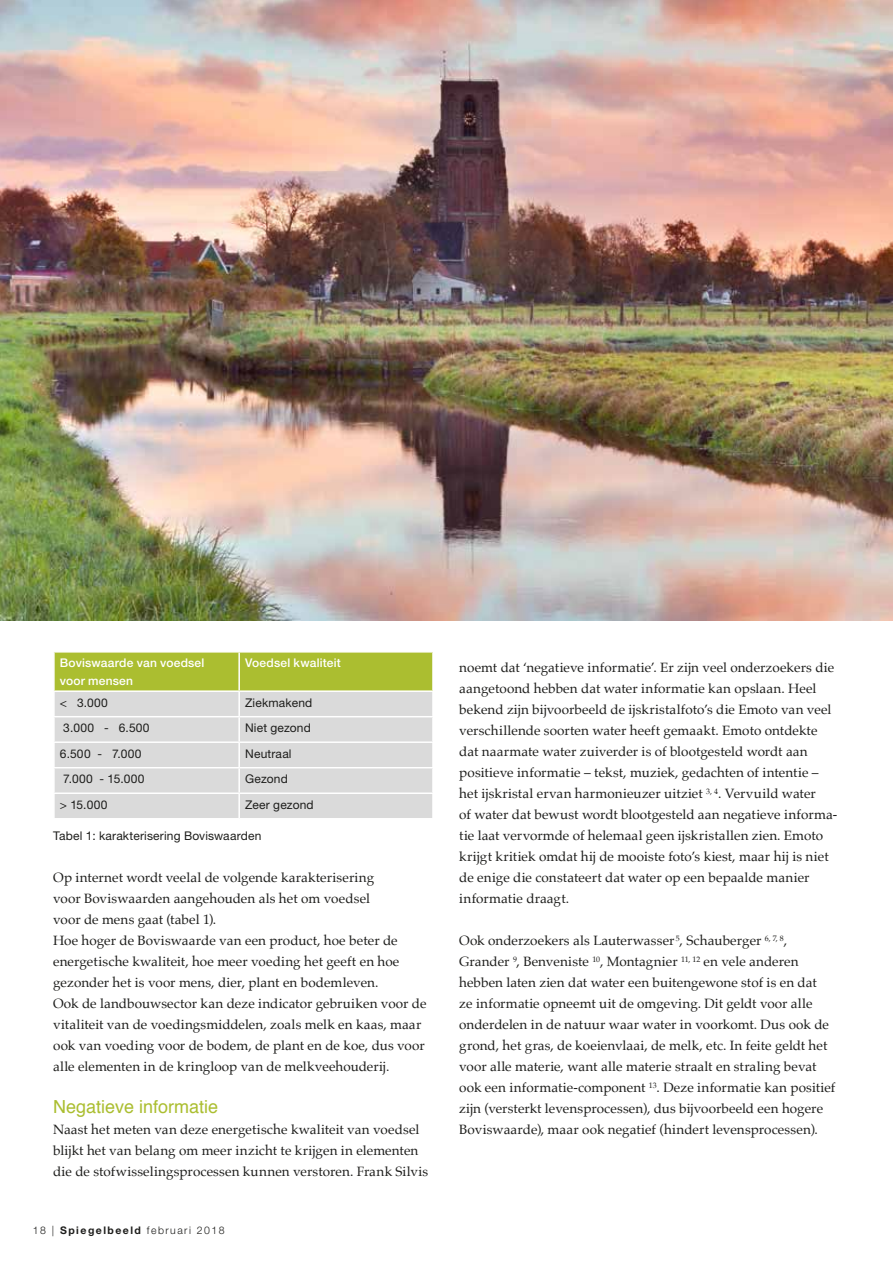
<style>
.page{position:relative;width:893px;height:1263px;background:#fff}
.page>*{position:absolute;margin:0;border:0;box-sizing:border-box;transform-origin:0 0}
.t1{font:18px "Helvetica";color:#abbe30}
.t2{font:13.5px/21px "Palatino";letter-spacing:.005em;color:#1d1d1b}
.t3{font:12px "Helvetica Neue";letter-spacing:.015em;color:#1d1d1b}
.t4{font:500 12px/18px "Helvetica Neue";letter-spacing:.015em;color:#fff}
.t5{font:300 10.5px "Helvetica Neue";letter-spacing:.14em;color:#1d1d1b}
.s1{font-weight:700}
</style>
<div class="page">
<img style="left:0;top:0;width:893px;height:621px">
<div style="left:55px;top:653px;width:377px;height:37px;background:#abbe30"></div>
<div style="left:55px;top:692px;width:377px;height:126px;background:#dadada"></div>
<hr style="left:238px;top:653px;width:2px;height:37px;background:#fff">
<hr style="left:238px;top:692px;width:2px;height:24px;background:#fff">
<hr style="left:53px;top:716px;width:186px;height:1px;background:#fff">
<hr style="left:239px;top:716px;width:195px;height:1px;background:#fff">
<hr style="left:238px;top:717px;width:2px;height:24px;background:#fff">
<hr style="left:53px;top:741px;width:186px;height:2px;background:#fff">
<hr style="left:239px;top:741px;width:195px;height:2px;background:#fff">
<hr style="left:238px;top:743px;width:2px;height:24px;background:#fff">
<hr style="left:53px;top:767px;width:186px;height:1px;background:#fff">
<hr style="left:239px;top:767px;width:195px;height:1px;background:#fff">
<hr style="left:238px;top:768px;width:2px;height:24px;background:#fff">
<hr style="left:53px;top:792px;width:186px;height:2px;background:#fff">
<hr style="left:239px;top:792px;width:195px;height:2px;background:#fff">
<hr style="left:238px;top:794px;width:2px;height:24px;background:#fff">
<p class="t4" style="left:60px;top:654px;width:146px">Boviswaarde van voedsel voor mensen</p>
<p class="t4" style="left:245px;top:654px;width:97px">Voedsel kwaliteit</p>
<p class="t3" style="left:60px;top:695px;width:50px">&lt; 3.000</p>
<p class="t3" style="left:245px;top:695px;width:69px">Ziekmakend</p>
<p class="t3" style="left:63px;top:721px;width:88px">3.000 - 6.500</p>
<p class="t3" style="left:245px;top:721px;width:67px">Niet gezond</p>
<p class="t3" style="left:60px;top:746px;width:83px">6.500 - 7.000</p>
<p class="t3" style="left:245px;top:746px;width:48px">Neutraal</p>
<p class="t3" style="left:63px;top:772px;width:83px">7.000 - 15.000</p>
<p class="t3" style="left:245px;top:772px;width:44px">Gezond</p>
<p class="t3" style="left:60px;top:797px;width:49px">&gt; 15.000</p>
<p class="t3" style="left:245px;top:797px;width:70px">Zeer gezond</p>
<p class="t3" style="left:53px;top:829px;width:210px">Tabel 1: karakterisering Boviswaarden</p>
<p class="t2" style="left:53px;top:867px;width:375px">Op internet wordt veelal de volgende karakterisering<br>voor Boviswaarden aangehouden als het om voedsel<br>voor de mens gaat (tabel 1).<br>Hoe hoger de Boviswaarde van een product, hoe beter de energetische kwaliteit, hoe meer voeding het geeft en hoe gezonder het is voor mens, dier, plant en bodemleven.<br>Ook de landbouwsector kan deze indicator gebruiken voor de vitaliteit van de voedingsmiddelen, zoals melk en kaas, maar ook van voeding voor de bodem, de plant en de koe, dus voor alle elementen in de kringloop van de melkveehouderij.</p>
<h1 class="t1" style="left:53px;top:1093px;width:167px">Negatieve informatie</h1>
<p class="t2" style="left:53px;top:1119px;width:377px">Naast het meten van deze energetische kwaliteit van voedsel blijkt het van belang om meer inzicht te krijgen in elementen die de stofwisselingsprocessen kunnen verstoren. Frank Silvis</p>
<p class="t5" style="left:33px;top:1224px;width:193px">18 | <span class="s1">Spiegelbeeld</span> februari 2018</p>
<p class="t2" style="left:459px;top:657px;width:380px">noemt dat ‘negatieve informatie’. Er zijn veel onderzoekers die aangetoond hebben dat water informatie kan opslaan. Heel bekend zijn bijvoorbeeld de ijskristalfoto’s die Emoto van veel verschillende soorten water heeft gemaakt. Emoto ontdekte dat naarmate water zuiverder is of blootgesteld wordt aan positieve informatie – tekst, muziek, gedachten of intentie – het ijskristal ervan harmonieuzer uitziet <sup>3,</sup> <sup>4</sup>. Vervuild water<br>of water dat bewust wordt blootgesteld aan negatieve informa&shy;tie laat vervormde of helemaal geen ijskristallen zien. Emoto krijgt kritiek omdat hij de mooiste foto’s kiest, maar hij is niet de enige die constateert dat water op een bepaalde manier informatie draagt.</p>
<p class="t2" style="left:459px;top:930px;width:378px">Ook onderzoekers als Lauterwasser <sup>5</sup>, Schauberger <sup>6,</sup> <sup>7,</sup> <sup>8</sup>, Grander <sup>9</sup>, Benveniste <sup>10</sup>, Montagnier <sup>11,</sup> <sup>12</sup> en vele anderen hebben laten zien dat water een buitengewone stof is en dat<br>ze informatie opneemt uit de omgeving. Dit geldt voor alle onderdelen in de natuur waar water in voorkomt. Dus ook de grond, het gras, de koeienvlaai, de melk, etc. In feite geldt het voor alle materie, want alle materie straalt en straling bevat ook een informatie-component <sup>13</sup>. Deze informatie kan positief zijn (versterkt levensprocessen), dus bijvoorbeeld een hogere Boviswaarde), maar ook negatief (hindert levensprocessen).</p>
</div>
